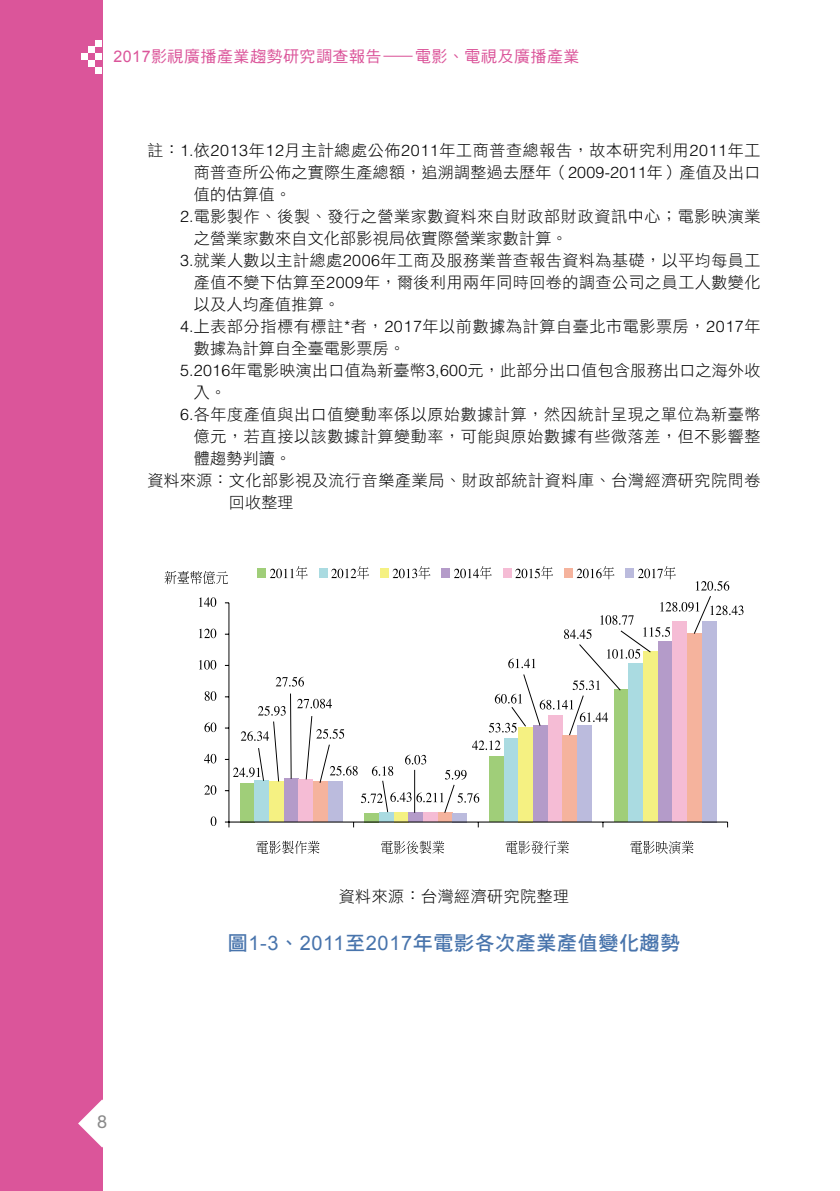
<style>
.page{position:relative;width:840px;height:1191px;background:#fff}
.page>*{position:absolute;margin:0;border:0;box-sizing:border-box;transform-origin:0 0}
.t1{font:20px "DF Hei Std W7";letter-spacing:.03em;color:#4874ac}
.t2{font:16px "DF Hei Std W3";letter-spacing:.035em;color:#000}
.t3{font:16px "DF Hei Std W3";letter-spacing:.015em;color:#000}
.t4{font:16px "DF Hei Std W5";letter-spacing:.03em;color:#db559a}
.s1{font-family:"Arial"}
.s2{font-family:"Helvetica";font-weight:300}
</style>
<div class="page">
<div style="left:0;top:0;width:102px;height:1191px;background:#db559a"></div>
<div style="left:95px;top:67px;width:7px;height:7px;background:#fff"></div>
<div style="left:95px;top:53px;width:7px;height:7px;background:#fff"></div>
<div style="left:95px;top:40px;width:7px;height:7px;background:#fff"></div>
<div style="left:88px;top:60px;width:7px;height:7px;background:#fff"></div>
<div style="left:88px;top:47px;width:7px;height:6px;background:#fff"></div>
<div style="left:81px;top:53px;width:7px;height:7px;background:#fff"></div>
<svg style="left:164px;top:571px;width:64px;height:13px"></svg>
<div style="left:240px;top:783px;width:14px;height:39px;background:#a0ce79"></div>
<div style="left:364px;top:813px;width:15px;height:9px;background:#a0ce79"></div>
<div style="left:489px;top:756px;width:14px;height:66px;background:#a0ce79"></div>
<div style="left:613px;top:690px;width:15px;height:132px;background:#a0ce79"></div>
<div style="left:254px;top:780px;width:15px;height:42px;background:#aadbe1"></div>
<div style="left:379px;top:812px;width:14px;height:10px;background:#aadbe1"></div>
<div style="left:503px;top:738px;width:15px;height:84px;background:#aadbe1"></div>
<div style="left:628px;top:664px;width:15px;height:158px;background:#aadbe1"></div>
<div style="left:269px;top:781px;width:15px;height:41px;background:#f5f182"></div>
<div style="left:393px;top:812px;width:15px;height:10px;background:#f5f182"></div>
<div style="left:518px;top:727px;width:15px;height:95px;background:#f5f182"></div>
<div style="left:643px;top:651px;width:14px;height:171px;background:#f5f182"></div>
<div style="left:284px;top:779px;width:14px;height:43px;background:#b49bc9"></div>
<div style="left:408px;top:812px;width:15px;height:10px;background:#b49bc9"></div>
<div style="left:533px;top:726px;width:14px;height:96px;background:#b49bc9"></div>
<div style="left:657px;top:641px;width:15px;height:181px;background:#b49bc9"></div>
<div style="left:298px;top:779px;width:15px;height:43px;background:#f5bcd5"></div>
<div style="left:423px;top:812px;width:14px;height:10px;background:#f5bcd5"></div>
<div style="left:547px;top:715px;width:15px;height:107px;background:#f5bcd5"></div>
<div style="left:672px;top:621px;width:15px;height:201px;background:#f5bcd5"></div>
<div style="left:313px;top:782px;width:15px;height:40px;background:#f5b39d"></div>
<div style="left:437px;top:812px;width:15px;height:10px;background:#f5b39d"></div>
<div style="left:562px;top:735px;width:15px;height:87px;background:#f5b39d"></div>
<div style="left:687px;top:633px;width:14px;height:189px;background:#f5b39d"></div>
<div style="left:328px;top:781px;width:14px;height:41px;background:#bbd"></div>
<div style="left:452px;top:813px;width:15px;height:9px;background:#bbd"></div>
<div style="left:577px;top:726px;width:14px;height:96px;background:#bbd"></div>
<div style="left:701px;top:621px;width:15px;height:201px;background:#bbd"></div>
<hr style="left:228px;top:603px;width:1px;height:219px;background:#000">
<hr style="left:229px;top:821px;width:498px;height:1px;background:#000">
<svg style="left:711px;top:605px;width:32px;height:10px"></svg>
<svg style="left:695px;top:581px;width:33px;height:9px"></svg>
<svg style="left:241px;top:731px;width:17px;height:10px"></svg>
<svg style="left:233px;top:767px;width:25px;height:10px"></svg>
<svg style="left:210px;top:816px;width:6px;height:10px"></svg>
<svg style="left:204px;top:785px;width:12px;height:9px"></svg>
<svg style="left:204px;top:754px;width:12px;height:9px"></svg>
<svg style="left:204px;top:722px;width:12px;height:10px"></svg>
<svg style="left:204px;top:691px;width:12px;height:10px"></svg>
<svg style="left:199px;top:660px;width:17px;height:9px"></svg>
<svg style="left:199px;top:628px;width:17px;height:10px"></svg>
<svg style="left:199px;top:597px;width:17px;height:10px"></svg>
<svg style="left:256px;top:840px;width:63px;height:14px"></svg>
<svg style="left:381px;top:840px;width:63px;height:14px"></svg>
<svg style="left:505px;top:840px;width:63px;height:14px"></svg>
<svg style="left:630px;top:840px;width:63px;height:14px"></svg>
<div style="left:257px;top:568px;width:9px;height:10px;background:#a0ce79"></div>
<svg style="left:270px;top:566px;width:37px;height:13px"></svg>
<div style="left:318px;top:568px;width:9px;height:10px;background:#aadbe1"></div>
<svg style="left:331px;top:566px;width:38px;height:13px"></svg>
<div style="left:380px;top:568px;width:8px;height:10px;background:#f5f182"></div>
<svg style="left:392px;top:566px;width:38px;height:13px"></svg>
<div style="left:441px;top:568px;width:9px;height:10px;background:#b49bc9"></div>
<svg style="left:454px;top:566px;width:37px;height:13px"></svg>
<div style="left:502px;top:568px;width:9px;height:10px;background:#f5bcd5"></div>
<svg style="left:515px;top:566px;width:37px;height:13px"></svg>
<div style="left:563px;top:568px;width:9px;height:10px;background:#f5b39d"></div>
<svg style="left:576px;top:566px;width:38px;height:13px"></svg>
<div style="left:625px;top:568px;width:8px;height:10px;background:#bbd"></div>
<svg style="left:638px;top:566px;width:37px;height:13px"></svg>
<svg style="left:258px;top:596px;width:453px;height:217px"></svg>
<svg style="left:78px;top:1099px;width:25px;height:48px"></svg>
<p class="t4" style="left:113px;top:48px;width:467px"><span class="s1">2017</span>影視廣播產業趨勢研究調查報告—電影、電視及廣播產業</p>
<p class="t2" style="left:147px;top:141px;width:614px">註：<span class="s2">1.</span>依<span class="s2">2013</span>年<span class="s2">12</span>月主計總處公佈<span class="s2">2011</span>年工商普查總報告，故本研究利用<span class="s2">2011</span>年工</p>
<p class="t3" style="left:194px;top:163px;width:567px">商普查所公佈之實際生產總額，追溯調整過去歷年（<span class="s2">2009-2011</span>年）產值及出口</p>
<p class="t2" style="left:194px;top:185px;width:99px">值的估算值。</p>
<p class="t2" style="left:180px;top:207px;width:581px"><span class="s2">2.</span>電影製作、後製、發行之營業家數資料來自財政部財政資訊中心；電影映演業</p>
<p class="t3" style="left:194px;top:229px;width:375px">之營業家數來自文化部影視局依實際營業家數計算。</p>
<p class="t2" style="left:180px;top:251px;width:581px"><span class="s2">3.</span>就業人數以主計總處<span class="s2">2006</span>年工商及服務業普查報告資料為基礎，以平均每員工</p>
<p class="t2" style="left:194px;top:273px;width:567px">產值不變下估算至<span class="s2">2009</span>年，爾後利用兩年同時回卷的調查公司之員工人數變化</p>
<p class="t3" style="left:194px;top:295px;width:147px">以及人均產值推算。</p>
<p class="t2" style="left:180px;top:317px;width:581px"><span class="s2">4.</span>上表部分指標有標註<span class="s2">*</span>者，<span class="s2">2017</span>年以前數據為計算自臺北市電影票房，<span class="s2">2017</span>年</p>
<p class="t3" style="left:194px;top:339px;width:212px">數據為計算自全臺電影票房。</p>
<p class="t3" style="left:180px;top:361px;width:581px"><span class="s2">5.2016</span>年電影映演出口值為新臺幣<span class="s2">3,600</span>元，此部分出口值包含服務出口之海外收</p>
<p class="t2" style="left:194px;top:383px;width:34px">入。</p>
<p class="t2" style="left:180px;top:405px;width:581px"><span class="s2">6.</span>各年度產值與出口值變動率係以原始數據計算，然因統計呈現之單位為新臺幣</p>
<p class="t2" style="left:194px;top:427px;width:567px">億元，若直接以該數據計算變動率，可能與原始數據有些微落差，但不影響整</p>
<p class="t2" style="left:194px;top:449px;width:99px">體趨勢判讀。</p>
<p class="t2" style="left:147px;top:471px;width:614px">資料來源：文化部影視及流行音樂產業局、財政部統計資料庫、台灣經濟研究院問卷</p>
<p class="t2" style="left:229px;top:493px;width:66px">回收整理</p>
<p class="t2" style="left:338px;top:887px;width:232px">資料來源：台灣經濟研究院整理</p>
<p class="t1" style="left:228px;top:931px;width:454px">圖<span class="s1">1-3</span>、<span class="s1">2011</span>至<span class="s1">2017</span>年電影各次產業產值變化趨勢</p>
</div>
